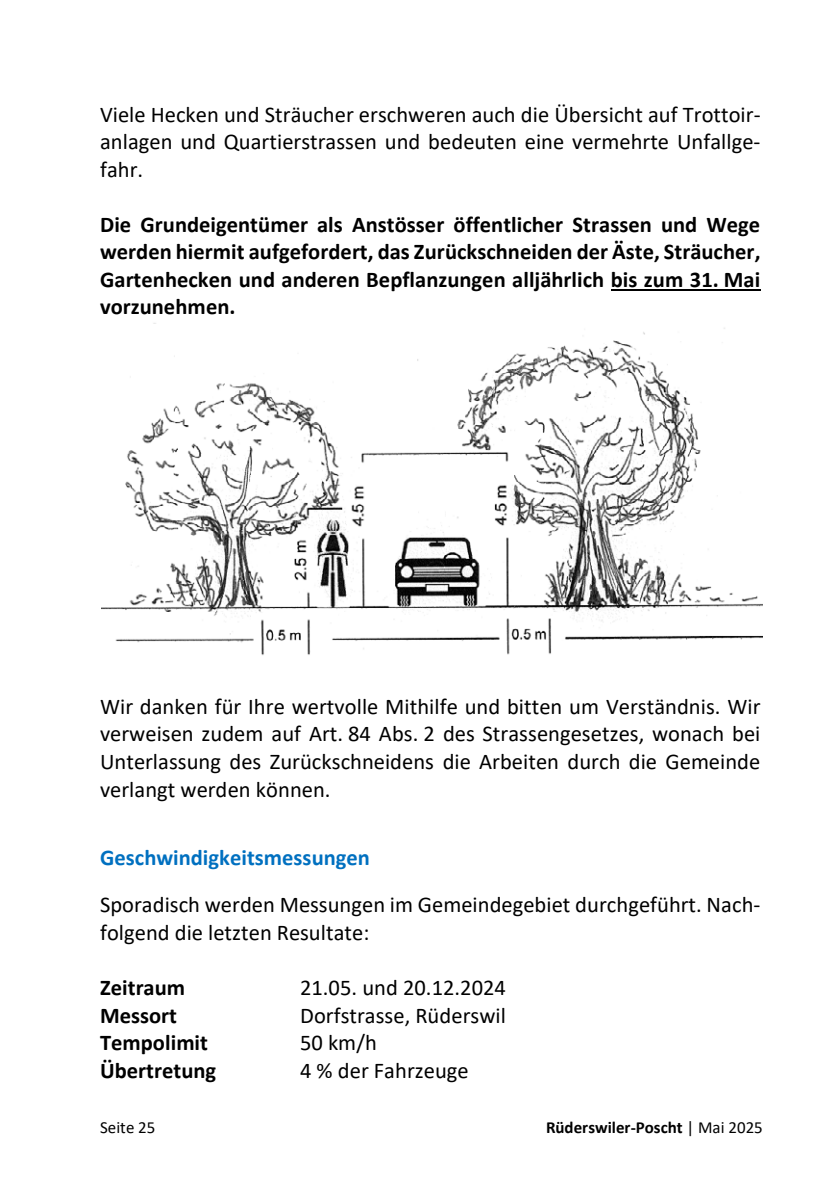
<style>
.page{position:relative;width:840px;height:1191px;background:#fff}
.page>*{position:absolute;margin:0;border:0;box-sizing:border-box;transform-origin:0 0}
.t1{font:22.6px/27.6px "Calibri";color:#000;text-align:justify}
.t2{font:700 22.6px/27.6px "Calibri";color:#000;text-align:justify}
.t3{font:700 22.6px "Calibri";color:#0070c0}
.t4{font:700 17px "Calibri";color:#000}
.t5{font:17px "Calibri";color:#000}
.s1{font-weight:400}
</style>
<div class="page">
<hr style="left:610px;top:289px;width:150px;height:2px;background:#000">
<img style="left:101px;top:323px;width:661px;height:332px">
<p class="t1" style="left:100px;top:100px;width:661px">Viele Hecken und Sträucher erschweren auch die Übersicht auf Trottoir&shy;anlagen und Quartierstrassen und bedeuten eine vermehrte Unfallge&shy;fahr.</p>
<p class="t2" style="left:100px;top:210px;width:661px">Die Grundeigentümer als Anstösser öffentlicher Strassen und Wege werden hiermit aufgefordert, das Zurückschneiden der Äste, Sträucher, Gartenhecken und anderen Bepflanzungen alljährlich bis zum 31. Mai vorzunehmen.</p>
<p class="t1" style="left:100px;top:692px;width:661px">Wir danken für Ihre wertvolle Mithilfe und bitten um Verständnis. Wir verweisen zudem auf Art. 84 Abs. 2 des Strassengesetzes, wonach bei Unterlassung des Zurückschneidens die Arbeiten durch die Gemeinde verlangt werden können.</p>
<p class="t3" style="left:100px;top:842px;width:271px">Geschwindigkeitsmessungen</p>
<p class="t1" style="left:100px;top:890px;width:661px">Sporadisch werden Messungen im Gemeindegebiet durchgeführt. Nach&shy;folgend die letzten Resultate:</p>
<p class="t2" style="left:100px;top:973px;width:86px">Zeitraum</p>
<p class="t1" style="left:300px;top:973px;width:207px">21.05. und 20.12.2024</p>
<p class="t2" style="left:100px;top:1001px;width:78px">Messort</p>
<p class="t1" style="left:300px;top:1000px;width:207px">Dorfstrasse, Rüderswil</p>
<p class="t2" style="left:100px;top:1028px;width:109px">Tempolimit</p>
<p class="t1" style="left:300px;top:1028px;width:78px">50 km/h</p>
<p class="t2" style="left:100px;top:1056px;width:117px">Übertretung</p>
<p class="t1" style="left:300px;top:1055px;width:170px">4 % der Fahrzeuge</p>
<p class="t5" style="left:100px;top:1115px;width:57px">Seite 25</p>
<p class="t4" style="left:545px;top:1115px;width:218px">Rüderswiler-Poscht <span class="s1">| Mai 2025</span></p>
</div>
